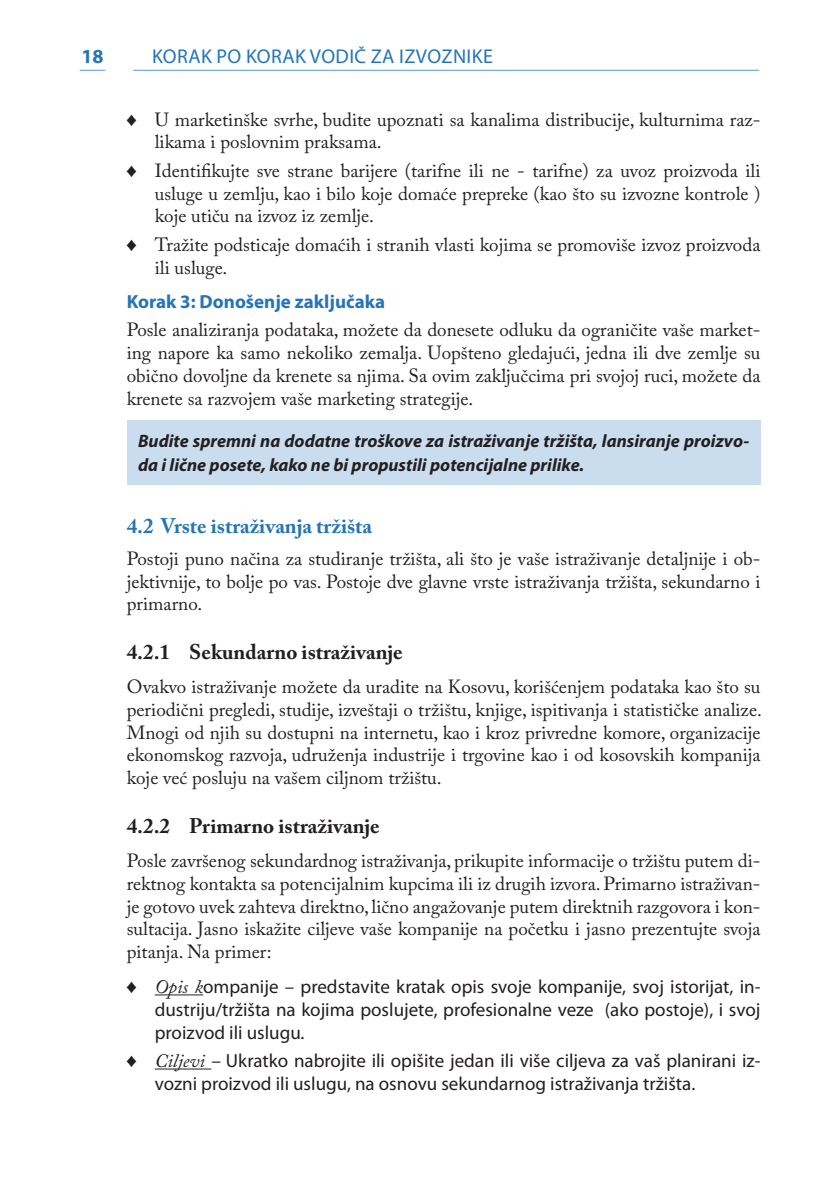
<style>
.page{position:relative;width:840px;height:1191px;background:#fff}
.page>*{position:absolute;margin:0;border:0;box-sizing:border-box;transform-origin:0 0}
.t1{font:700 21px "Adobe Caslon Pro";color:#231f20}
.t2{font:700 21px "Adobe Caslon Pro";color:#2574b7}
.t3{font:20px "Myriad Pro";letter-spacing:.02em;color:#2574b7}
.t4{font:700 20px "Myriad Pro";color:#2574b7}
.t5{font:19px/22.8px "Adobe Caslon Pro";color:#231f20;text-align:justify}
.t6{font:19px/22.8px "Myriad Pro";color:#231f20;text-align:justify}
.t7{font:700 19px "Myriad Pro";color:#2574b7}
.t8{font:italic 700 18px/24px "Myriad Pro";color:#231f20}
.s1{font-family:"Letter Gothic Std";font-size:16px}
.s2{font-family:"Adobe Caslon Pro";font-style:italic}
.s3{font-style:italic}
</style>
<div class="page">
<hr style="left:133px;top:70px;width:625px;height:1px;background:#5c9ad3">
<svg style="left:80px;top:70px;width:25px;height:1px"></svg>
<hr style="left:155px;top:994px;width:48px;height:1px;background:#231f20">
<hr style="left:155px;top:1068px;width:56px;height:1px;background:#231f20">
<div style="left:127px;top:420px;width:633px;height:65px;background:#caddef"></div>
<p class="t4" style="left:81px;top:43px;width:24px">18</p>
<p class="t3" style="left:152px;top:44px;width:342px">KORAK PO KORAK VODIČ ZA IZVOZNIKE</p>
<p class="t5" style="left:155px;top:108px;width:607px;text-indent:-28px"><span class="s1">♦</span> U marketinške svrhe, budite upoznati sa kanalima distribucije, kulturnima raz&shy;likama i poslovnim praksama.</p>
<p class="t5" style="left:155px;top:159px;width:607px;text-indent:-28px"><span class="s1">♦</span> Identifikujte sve strane barijere (tarifne ili ne - tarifne) za uvoz proizvoda ili usluge u zemlju, kao i bilo koje domaće prepreke (kao što su izvozne kontrole ) koje utiču na izvoz iz zemlje.</p>
<p class="t5" style="left:155px;top:233px;width:607px;text-indent:-28px"><span class="s1">♦</span> Tražite podsticaje domaćih i stranih vlasti kojima se promoviše izvoz proizvoda ili usluge.</p>
<p class="t7" style="left:127px;top:289px;width:260px">Korak 3: Donošenje zaključaka</p>
<p class="t5" style="left:127px;top:318px;width:635px">Posle analiziranja podataka, možete da donesete odluku da ograničite vaše market&shy;ing napore ka samo nekoliko zemalja. Uopšteno gledajući, jedna ili dve zemlje su obično dovoljne da krenete sa njima. Sa ovim zaključcima pri svojoj ruci, možete da krenete sa razvojem vaše marketing strategije.</p>
<p class="t8" style="left:138px;top:429px;width:612px">Budite spremni na dodatne troškove za istraživanje tržišta, lansiranje proizvo&shy;da i lične posete, kako ne bi propustili potencijalne prilike.</p>
<p class="t2" style="left:127px;top:514px;width:247px">4.2 Vrste istraživanja tržišta</p>
<p class="t5" style="left:127px;top:547px;width:635px">Postoji puno načina za studiranje tržišta, ali što je vaše istraživanje detaljnije i ob&shy;jektivnije, to bolje po vas. Postoje dve glavne vrste istraživanja tržišta, sekundarno i primarno.</p>
<p class="t1" style="left:127px;top:639px;width:277px">4.2.1 Sekundarno istraživanje</p>
<p class="t5" style="left:127px;top:675px;width:636px">Ovakvo istraživanje možete da uradite na Kosovu, korišćenjem podataka kao što su periodični pregledi, studije, izveštaji o tržištu, knjige, ispitivanja i statističke analize.<br>Mnogi od njih su dostupni na internetu, kao i kroz privredne komore, organizacije ekonomskog razvoja, udruženja industrije i trgovine kao i od kosovskih kompanija koje već posluju na vašem ciljnom tržištu.</p>
<p class="t1" style="left:127px;top:813px;width:254px">4.2.2 Primarno istraživanje</p>
<p class="t5" style="left:127px;top:849px;width:635px">Posle završenog sekundardnog istraživanja, prikupite informacije o tržištu putem di&shy;rektnog kontakta sa potencijalnim kupcima ili iz drugih izvora. Primarno istraživan&shy;je gotovo uvek zahteva direktno, lično angažovanje putem direktnih razgovora i kon&shy;sultacija. Jasno iskažite ciljeve vaše kompanije na početku i jasno prezentujte svoja pitanja. Na primer:</p>
<p class="t6" style="left:155px;top:975px;width:607px;text-indent:-28px"><span class="s1">♦</span> <span class="s2">Opis k</span>ompanije – predstavite kratak opis svoje kompanije, svoj istorijat, in&shy;dustriju/tržišta na kojima poslujete, profesionalne veze (ako postoje), i svoj proizvod ili uslugu.</p>
<p class="t6" style="left:155px;top:1049px;width:607px;text-indent:-28px"><span class="s1">♦</span> <span class="s2">Ciljevi</span> <span class="s3">–</span> Ukratko nabrojite ili opišite jedan ili više ciljeva za vaš planirani iz&shy;vozni proizvod ili uslugu, na osnovu sekundarnog istraživanja tržišta.</p>
</div>
